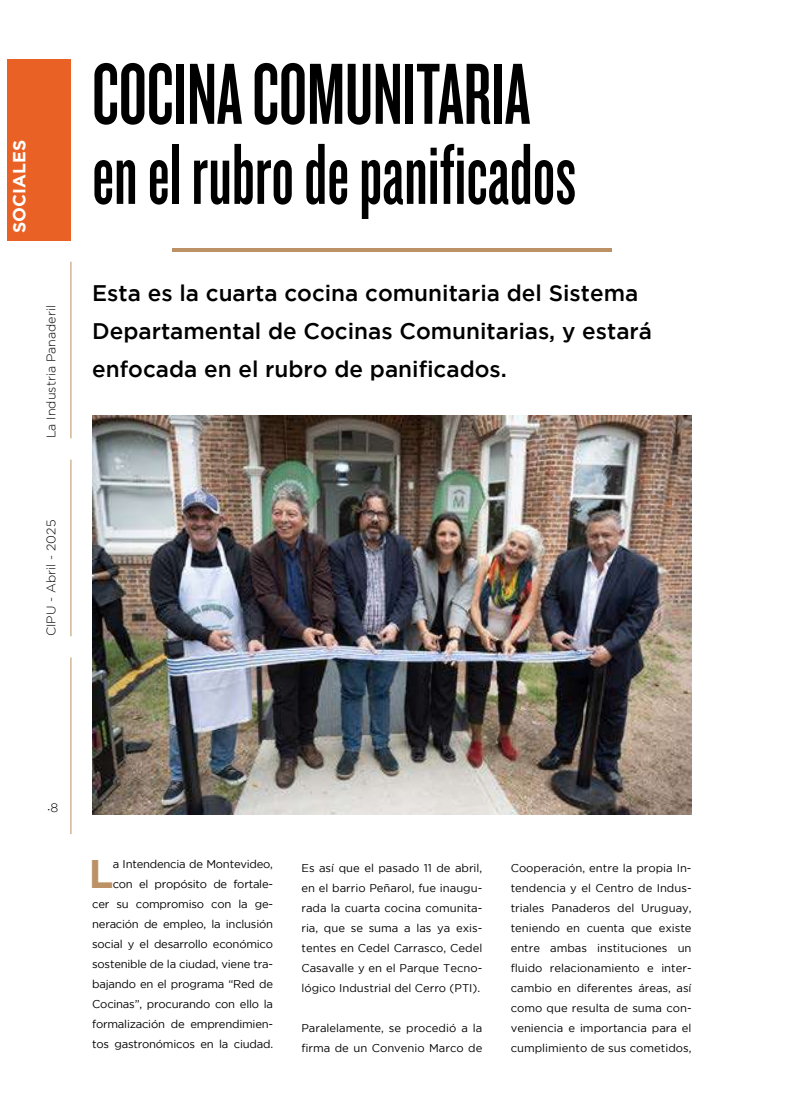
<style>
.page{position:relative;width:798px;height:1117px;background:#fff}
.page>*{position:absolute;margin:0;border:0;box-sizing:border-box;transform-origin:0 0}
.t1{font:90px/80px "Knockout HTF47 Bantamweight";color:#000}
.t2{font:700 39.88px "Gotham";color:#bb9165}
.t3{font:500 22.5px/37.5px "Gotham";color:#000}
.t4{font:700 17.5px "Gotham";letter-spacing:.01em;color:#fff}
.t5{font:300 12.5px "Gotham";color:#000}
.t6{font:11.25px/20px "Gotham";letter-spacing:-.02em;color:#000;text-align:justify}
.t7{font:11.25px/20px "Gotham";color:#000}
.t8{font:10px "Brown";color:#000}
.s1{font-family:"Gotham";font-weight:300;font-size:12.5px}
</style>
<div class="page">
<hr style="left:71px;top:261px;width:1px;height:177px;background:#bb9165">
<hr style="left:71px;top:459px;width:1px;height:177px;background:#bb9165">
<hr style="left:71px;top:657px;width:1px;height:176px;background:#bb9165">
<div style="left:7px;top:59px;width:64px;height:181px;background:#ea6126"></div>
<hr style="left:172px;top:248px;width:439px;height:3px;background:#bb9165">
<img style="left:92px;top:415px;width:599px;height:399px">
<h3 class="t4" style="left:9px;top:233px;width:95px;rotate:-90deg">SOCIALES</h3>
<p class="t5" style="left:44px;top:438px;width:135px;rotate:-90deg">La Industria Panaderil</p>
<p class="t5" style="left:44px;top:636px;width:118px;rotate:-90deg">CIPU - Abril - 2025</p>
<h1 class="t1" style="left:92px;top:55px;width:485px">COCINA COMUNITARIA en el rubro de panificados</h1>
<h3 class="t3" style="left:92px;top:274px;width:561px">Esta es la cuarta cocina comunitaria del Sistema<br>Departamental de Cocinas Comunitarias, y estará enfocada en el rubro de panificados.</h3>
<p class="t8" style="left:47px;top:800px;width:13px">·<span class="s1">8</span></p>
<p class="t6" style="left:92px;top:853px;width:182px;text-align:right">a Intendencia de Montevideo, con el propósito de fortale-<br>cer su compromiso con la ge&shy;neración de empleo, la inclusión social y el desarrollo económico sostenible de la ciudad, viene tra&shy;bajando en el programa “Red de<br>Cocinas”, procurando con ello la formalización de emprendimien&shy;tos gastronómicos en la ciudad.</p>
<p class="t6" style="left:301px;top:857px;width:182px">Es así que el pasado 11 de abril, en el barrio Peñarol, fue inaugu&shy;rada la cuarta cocina comunita&shy;ria, que se suma a las ya exis&shy;tentes en Cedel Carrasco, Cedel Casavalle y en el Parque Tecno&shy;lógico Industrial del Cerro (PTI).</p>
<h2 class="t2" style="left:89px;top:850px;width:26px">L</h2>
<p class="t7" style="left:301px;top:1017px;width:182px">Paralelamente, se procedió a la firma de un Convenio Marco de</p>
<p class="t6" style="left:510px;top:857px;width:182px">Cooperación, entre la propia In&shy;tendencia y el Centro de Indus&shy;triales Panaderos del Uruguay, teniendo en cuenta que existe entre ambas instituciones un fluido relacionamiento e inter&shy;cambio en diferentes áreas, así como que resulta de suma con&shy;veniencia e importancia para el cumplimiento de sus cometidos,</p>
</div>
